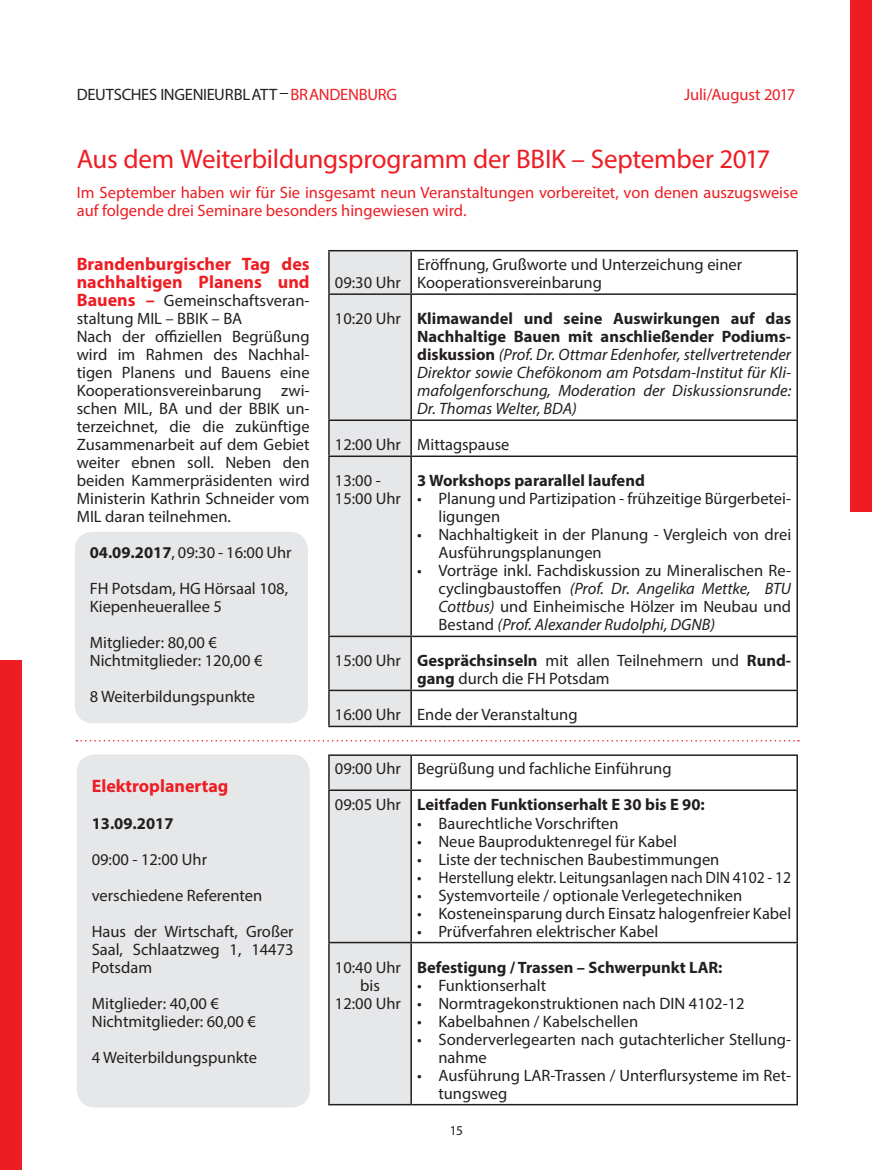
<style>
.page{position:relative;width:872px;height:1170px;background:#fff}
.page>*{position:absolute;margin:0;border:0;box-sizing:border-box;transform-origin:0 0}
.t1{font:27px "Myriad Pro";letter-spacing:-.01em;color:#ee1d23}
.t2{font:700 18px/18px "Myriad Pro";color:#ee1d23}
.t3{font:16.5px/18px "Myriad Pro";color:#231f20}
.t4{font:italic 16.5px/18px "Myriad Pro";color:#231f20;text-align:justify}
.t5{font:16.5px/18px "Myriad Pro";color:#ee1d23}
.t6{font:700 16.5px "Myriad Pro";color:#231f20}
.t7{font:16.5px "Myriad Pro";color:#231f20;scale:.95 1}
.t8{font:13.5px "Myriad Pro";color:#231f20}
.s1{color:#ee1d23}
.s2{font-weight:700;font-size:18px;color:#ee1d23}
.s3{font-style:normal}
.s4{font-weight:700;font-style:normal}
.s5{font-style:italic}
.s6{font-weight:700}
</style>
<div class="page">
<div style="left:850px;top:0;width:22px;height:511px;background:#ee1d23"></div>
<div style="left:0;top:660px;width:21px;height:509px;background:#ee1d23"></div>
<div style="left:330px;top:251px;width:80px;height:474px;background:#e6e7e9"></div>
<hr style="left:410px;top:251px;width:2px;height:42px;background:#231f20">
<hr style="left:410px;top:295px;width:2px;height:124px;background:#231f20">
<hr style="left:410px;top:421px;width:2px;height:34px;background:#231f20">
<hr style="left:328px;top:455px;width:83px;height:2px;background:#231f20">
<hr style="left:411px;top:455px;width:387px;height:2px;background:#231f20">
<hr style="left:410px;top:457px;width:2px;height:178px;background:#231f20">
<hr style="left:328px;top:635px;width:83px;height:2px;background:#231f20">
<hr style="left:411px;top:635px;width:387px;height:2px;background:#231f20">
<hr style="left:410px;top:637px;width:2px;height:52px;background:#231f20">
<hr style="left:328px;top:689px;width:83px;height:2px;background:#231f20">
<hr style="left:411px;top:689px;width:387px;height:2px;background:#231f20">
<hr style="left:410px;top:691px;width:2px;height:34px;background:#231f20">
<hr style="left:328px;top:421px;width:2px;height:34px;background:#231f20">
<hr style="left:796px;top:421px;width:2px;height:34px;background:#231f20">
<hr style="left:328px;top:457px;width:2px;height:178px;background:#231f20">
<hr style="left:796px;top:457px;width:2px;height:178px;background:#231f20">
<hr style="left:328px;top:637px;width:2px;height:52px;background:#231f20">
<hr style="left:796px;top:637px;width:2px;height:52px;background:#231f20">
<hr style="left:328px;top:691px;width:2px;height:34px;background:#231f20">
<hr style="left:796px;top:691px;width:2px;height:34px;background:#231f20">
<hr style="left:328px;top:725px;width:83px;height:2px;background:#231f20">
<hr style="left:411px;top:725px;width:387px;height:2px;background:#231f20">
<hr style="left:328px;top:250px;width:83px;height:1px;background:#231f20">
<hr style="left:328px;top:251px;width:2px;height:42px;background:#231f20">
<hr style="left:411px;top:250px;width:387px;height:1px;background:#231f20">
<hr style="left:796px;top:251px;width:2px;height:42px;background:#231f20">
<hr style="left:328px;top:295px;width:2px;height:124px;background:#231f20">
<hr style="left:796px;top:295px;width:2px;height:124px;background:#231f20">
<hr style="left:328px;top:293px;width:83px;height:2px;background:#231f20">
<hr style="left:411px;top:293px;width:387px;height:2px;background:#231f20">
<hr style="left:328px;top:419px;width:83px;height:2px;background:#231f20">
<hr style="left:411px;top:419px;width:387px;height:2px;background:#231f20">
<div style="left:75px;top:531px;width:233px;height:192px;background:#e6e7e9;border-radius:18px"></div>
<div style="left:330px;top:755px;width:80px;height:348px;background:#e6e7e9"></div>
<hr style="left:410px;top:755px;width:2px;height:34px;background:#231f20">
<hr style="left:410px;top:791px;width:2px;height:150px;background:#231f20">
<hr style="left:410px;top:943px;width:2px;height:160px;background:#231f20">
<hr style="left:328px;top:943px;width:2px;height:160px;background:#231f20">
<hr style="left:796px;top:943px;width:2px;height:160px;background:#231f20">
<hr style="left:328px;top:1103px;width:83px;height:2px;background:#231f20">
<hr style="left:411px;top:1103px;width:387px;height:2px;background:#231f20">
<hr style="left:328px;top:754px;width:83px;height:1px;background:#231f20">
<hr style="left:328px;top:755px;width:2px;height:34px;background:#231f20">
<hr style="left:411px;top:754px;width:387px;height:1px;background:#231f20">
<hr style="left:796px;top:755px;width:2px;height:34px;background:#231f20">
<hr style="left:328px;top:791px;width:2px;height:150px;background:#231f20">
<hr style="left:796px;top:791px;width:2px;height:150px;background:#231f20">
<hr style="left:328px;top:789px;width:83px;height:2px;background:#231f20">
<hr style="left:411px;top:789px;width:387px;height:2px;background:#231f20">
<hr style="left:328px;top:941px;width:83px;height:2px;background:#231f20">
<hr style="left:411px;top:941px;width:387px;height:2px;background:#231f20">
<div style="left:77px;top:754px;width:233px;height:353px;background:#e6e7e9;border-radius:18px"></div>
<svg style="left:77px;top:740px;width:722px;height:1px"></svg>
<p class="t3" style="left:77px;top:85px;width:322px">DEUTSCHES INGENIEURBLATT <span class="s1">BRANDENBURG</span></p>
<p class="t5" style="left:684px;top:85px;width:113px">Juli/August 2017</p>
<h1 class="t1" style="left:77px;top:142px;width:695px">Aus dem Weiterbildungsprogramm der BBIK – September 2017</h1>
<p class="t5" style="left:77px;top:183px;width:722px">Im September haben wir für Sie insgesamt neun Veranstaltungen vorbereitet, von denen auszugsweise auf folgende drei Seminare besonders hingewiesen wird.</p>
<p class="t2" style="left:77px;top:254px;width:234px">Brandenburgischer Tag des nachhaltigen Planens und</p>
<p class="t3" style="left:77px;top:291px;width:234px"><span class="s2">Bauens –</span> Gemeinschaftsveran&shy;staltung MIL – BBIK – BA<br>Nach der offiziellen Begrüßung wird im Rahmen des Nachhal&shy;tigen Planens und Bauens eine<br>Kooperationsvereinbarung zwi&shy;schen MIL, BA und der BBIK un&shy;terzeichnet, die die zukünftige<br>Zusammenarbeit auf dem Gebiet weiter ebnen soll. Neben den beiden Kammerpräsidenten wird<br>Ministerin Kathrin Schneider vom<br>MIL daran teilnehmen.</p>
<p class="t3" style="left:417px;top:255px;width:326px">Eröffnung, Grußworte und Unterzeichung einer<br>Kooperationsvereinbarung</p>
<p class="t4" style="left:417px;top:309px;width:375px;text-indent:-82px"><span class="s3">10:20 Uhr</span> <span class="s4">Klimawandel und seine Auswirkungen auf das Nachhaltige Bauen mit anschließender Podiums&shy;diskussion</span> (Prof. Dr. Ottmar Edenhofer, stellvertretender Direktor sowie Chefökonom am Potsdam-Institut für Kli&shy;mafolgenforschung, Moderation der Diskussionsrunde:<br>Dr. Thomas Welter, BDA)</p>
<p class="t3" style="left:335px;top:426px;width:176px;line-height:36px">12:00 Uhr Mittagspause<br>13:00 -</p>
<p class="t3" style="left:335px;top:489px;width:68px">15:00 Uhr</p>
<p class="t3" style="left:335px;top:273px;width:68px">09:30 Uhr</p>
<p class="t6" style="left:417px;top:470px;width:229px">3 Workshops pararallel laufend</p>
<p class="t3" style="left:438px;top:489px;width:354px;text-indent:-21px">• Planung und Partizipation - frühzeitige Bürgerbetei&shy;ligungen</p>
<p class="t3" style="left:438px;top:525px;width:354px;text-indent:-21px">• Nachhaltigkeit in der Planung - Vergleich von drei<br>Ausführungsplanungen</p>
<p class="t3" style="left:438px;top:561px;width:354px;text-align:justify;text-indent:-21px">• Vorträge inkl. Fachdiskussion zu Mineralischen Re&shy;cyclingbaustoffen <span class="s5">(Prof. Dr. Angelika Mettke, BTU Cottbus)</span> und Einheimische Hölzer im Neubau und Bestand <span class="s5">(Prof. Alexander Rudolphi, DGNB)</span></p>
<p class="t3" style="left:417px;top:651px;width:375px;text-indent:-82px">15:00 Uhr <span class="s6">Gesprächsinseln</span> mit allen Teilnehmern und <span class="s6">Rund&shy;gang</span> durch die FH Potsdam</p>
<p class="t3" style="left:335px;top:705px;width:244px">16:00 Uhr Ende der Veranstaltung</p>
<p class="t3" style="left:90px;top:534px;width:203px;line-height:36px"><span class="s6">04.09.2017</span>, 09:30 - 16:00 Uhr<br>FH Potsdam, HG Hörsaal 108,</p>
<p class="t3" style="left:90px;top:588px;width:134px;line-height:36px">Kiepenheuerallee 5<br>Mitglieder: 80,00 €</p>
<p class="t3" style="left:90px;top:642px;width:174px;line-height:36px">Nichtmitglieder: 120,00 €<br>8 Weiterbildungspunkte</p>
<p class="t2" style="left:92px;top:776px;width:138px">Elektroplanertag</p>
<p class="t6" style="left:92px;top:812px;width:83px">13.09.2017</p>
<p class="t3" style="left:92px;top:840px;width:203px;line-height:36px">09:00 - 12:00 Uhr verschiedene Referenten<br>Haus der Wirtschaft, Großer</p>
<p class="t3" style="left:92px;top:939px;width:203px">Saal, Schlaatzweg 1, 14473<br>Potsdam</p>
<p class="t3" style="left:92px;top:993px;width:166px">Mitglieder: 40,00 €<br>Nichtmitglieder: 60,00 €</p>
<p class="t3" style="left:92px;top:1047px;width:167px">4 Weiterbildungspunkte</p>
<p class="t3" style="left:335px;top:750px;width:371px;line-height:36px">09:00 Uhr Begrüßung und fachliche Einführung<br>09:05 Uhr <span class="s6">Leitfaden Funktionserhalt E 30 bis E 90:</span></p>
<p class="t3" style="left:417px;top:813px;width:203px">• Baurechtliche Vorschriften</p>
<p class="t3" style="left:417px;top:831px;width:261px">• Neue Bauproduktenregel für Kabel</p>
<p class="t3" style="left:417px;top:849px;width:304px">• Liste der technischen Baubestimmungen</p>
<p class="t7" style="left:417px;top:866px;width:395px">• Herstellung elektr. Leitungsanlagen nach DIN 4102 - 12</p>
<p class="t3" style="left:417px;top:885px;width:326px">• Systemvorteile / optionale Verlegetechniken</p>
<p class="t3" style="left:417px;top:903px;width:375px">• Kosteneinsparung durch Einsatz halogenfreier Kabel</p>
<p class="t3" style="left:417px;top:921px;width:242px">• Prüfverfahren elektrischer Kabel</p>
<p class="t3" style="left:335px;top:957px;width:67px;text-align:center">10:40 Uhr bis<br>12:00 Uhr</p>
<p class="t6" style="left:417px;top:956px;width:307px">Befestigung / Trassen – Schwerpunkt LAR:</p>
<p class="t3" style="left:417px;top:975px;width:130px">• Funktionserhalt</p>
<p class="t3" style="left:417px;top:993px;width:329px">• Normtragekonstruktionen nach DIN 4102-12</p>
<p class="t3" style="left:417px;top:1011px;width:222px">• Kabelbahnen / Kabelschellen</p>
<p class="t3" style="left:438px;top:1029px;width:354px;text-indent:-21px">• Sonderverlegearten nach gutachterlicher Stellung&shy;nahme</p>
<p class="t3" style="left:438px;top:1065px;width:354px;text-indent:-21px">• Ausführung LAR-Trassen / Unterflursysteme im Ret&shy;tungsweg</p>
<p class="t8" style="left:450px;top:1121px;width:15px">15</p>
</div>
